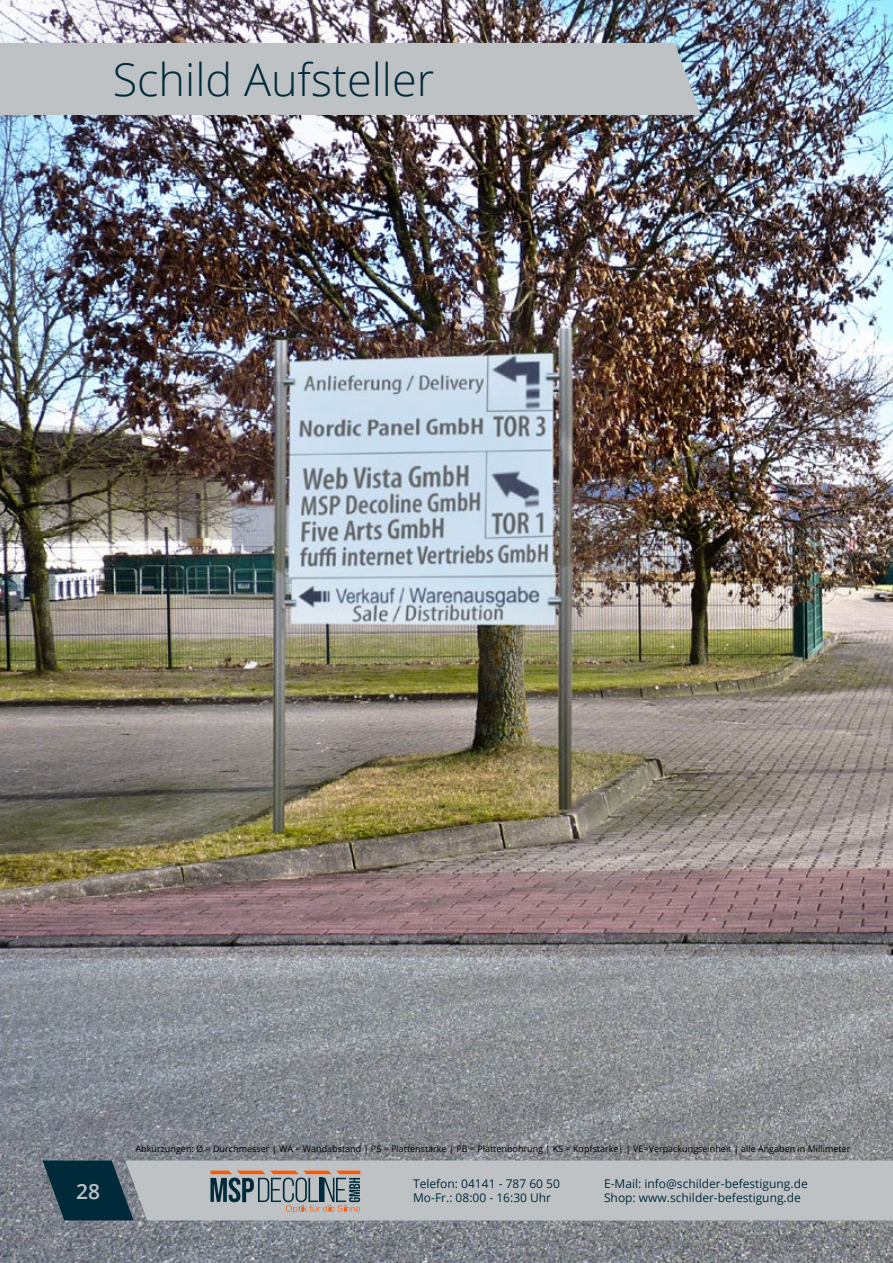
<style>
.page{position:relative;width:893px;height:1263px;background:#fff}
.page>*{position:absolute;margin:0;border:0;box-sizing:border-box;transform-origin:0 0}
.t1{font:300 45px "Open Sans";color:#002a3a}
.t2{font:600 21px "Open Sans";color:#bec2c5}
.t3{font:12px/14.4px "Open Sans";color:#002a3a}
.t4{font:9px "Open Sans";color:#000}
</style>
<div class="page">
<svg style="left:892px;top:571px;width:1px;height:185px"></svg>
<svg style="left:892px;top:43px;width:1px;height:72px"></svg>
<img style="left:0;top:0;width:892px;height:1263px">
<div style="left:41px;top:43px;width:660px;height:72px;background:#bec2c5"></div>
<div style="left:0;top:43px;width:41px;height:72px;background:#bec2c5"></div>
<svg style="left:43px;top:1160px;width:82px;height:60px"></svg>
<div style="left:125px;top:1160px;width:768px;height:60px;background:#bec2c5"></div>
<svg style="left:210px;top:1171px;width:150px;height:42px"></svg>
<h1 class="t1" style="left:113px;top:49px;width:323px">Schild Aufsteller</h1>
<h1 class="t1" style="left:113px;top:49px;width:378px">Klemmbefestigung</h1>
<h2 class="t2" style="left:76px;top:1176px;width:25px">28</h2>
<p class="t4" style="left:136px;top:1143px;width:716px">Abkürzungen: Ø = Durchmesser | WA = Wandabstand | PS = Plattenstärke | PB = Plattenbohrung | KS = Kopfstärke| | VE=Verpackungseinheit | alle Angaben in Millimeter</p>
<h3 class="t3" style="left:413px;top:1176px;width:148px">Telefon: 04141 - 787 60 50<br>Mo-Fr.: 08:00 - 16:30 Uhr</h3>
<h3 class="t3" style="left:604px;top:1176px;width:205px">E-Mail: info@schilder-befestigung.de<br>Shop: www.schilder-befestigung.de</h3>
</div>
